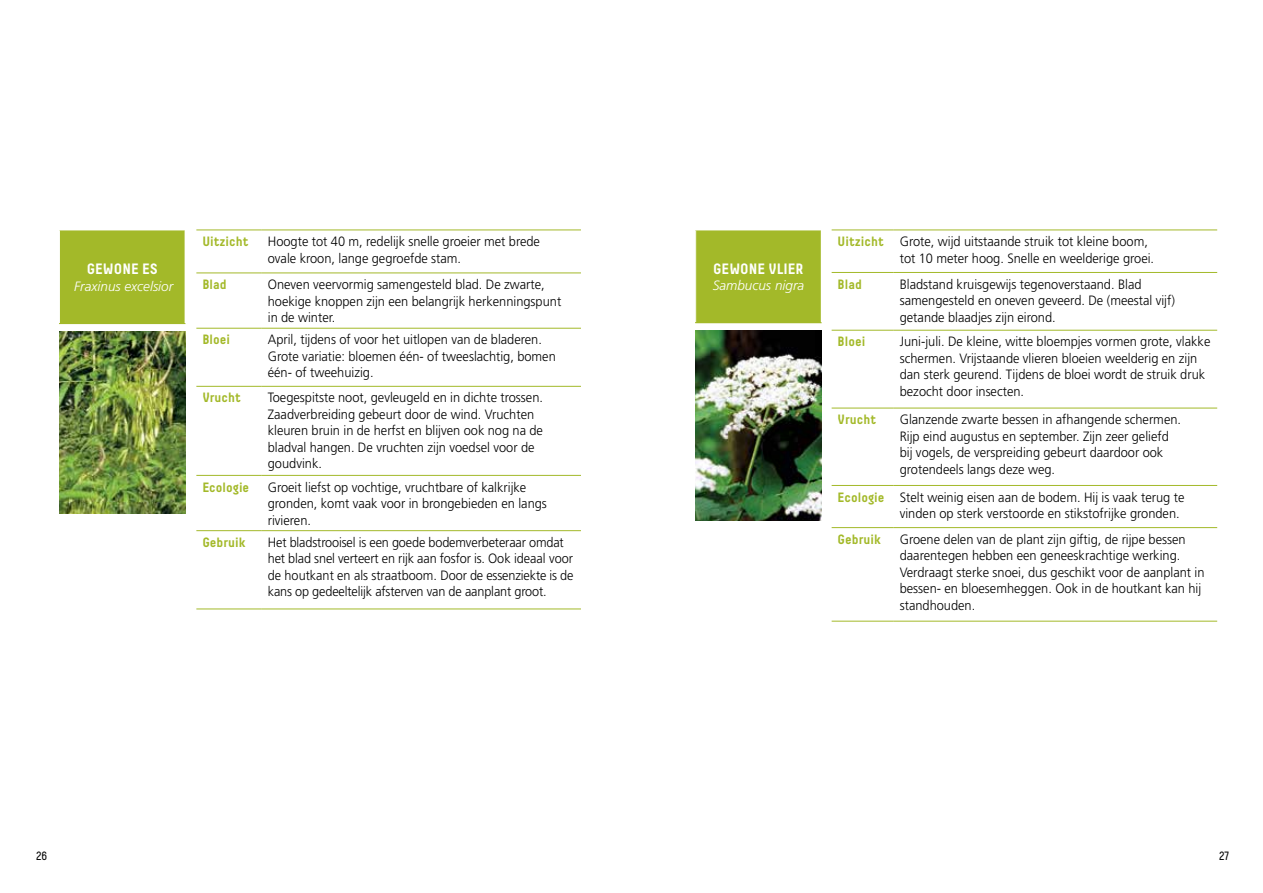
<style>
.page{position:relative;width:1263px;height:893px;background:#fff}
.page>*{position:absolute;margin:0;border:0;box-sizing:border-box;transform-origin:0 0}
.t1{font:700 15px "Decima";color:#fff}
.t2{font:300 13.5px/16.5px "Frutiger LT Pro";color:#000;scale:.95 1}
.t3{font:300 13.5px/16.5px "Frutiger LT Pro";color:#000;scale:.94 1}
.t4{font:700 13.5px "Decima";color:#a3b929}
.t5{font:italic 300 13.5px "Frutiger LT Pro";color:#fff}
.t6{font:12px "Decima";color:#000;scale:.95 1}
.s1{font-family:"Decima";font-weight:700;color:#a3b929}
</style>
<div class="page">
<hr style="left:832px;top:230px;width:62px;height:1px;background:#a3b929">
<hr style="left:894px;top:230px;width:323px;height:1px;background:#a3b929">
<hr style="left:832px;top:272px;width:62px;height:1px;background:#a3b929">
<hr style="left:894px;top:272px;width:323px;height:1px;background:#a3b929">
<hr style="left:832px;top:330px;width:62px;height:1px;background:#a3b929">
<hr style="left:894px;top:330px;width:323px;height:1px;background:#a3b929">
<hr style="left:832px;top:408px;width:62px;height:1px;background:#a3b929">
<hr style="left:894px;top:408px;width:323px;height:1px;background:#a3b929">
<hr style="left:832px;top:485px;width:62px;height:1px;background:#a3b929">
<hr style="left:894px;top:485px;width:323px;height:1px;background:#a3b929">
<hr style="left:832px;top:527px;width:62px;height:1px;background:#a3b929">
<hr style="left:894px;top:527px;width:323px;height:1px;background:#a3b929">
<hr style="left:832px;top:621px;width:62px;height:1px;background:#a3b929">
<hr style="left:894px;top:621px;width:323px;height:1px;background:#a3b929">
<img style="left:695px;top:330px;width:127px;height:190px">
<div style="left:696px;top:230px;width:125px;height:93px;background:#a3b929"></div>
<hr style="left:695px;top:230px;width:127px;height:1px;background:#fff">
<hr style="left:695px;top:322px;width:127px;height:1px;background:#a3b929">
<img style="left:59px;top:331px;width:126px;height:183px">
<hr style="left:196px;top:230px;width:66px;height:1px;background:#a3b929">
<hr style="left:262px;top:230px;width:319px;height:1px;background:#a3b929">
<hr style="left:196px;top:273px;width:66px;height:1px;background:#a3b929">
<hr style="left:262px;top:273px;width:319px;height:1px;background:#a3b929">
<hr style="left:196px;top:328px;width:66px;height:1px;background:#a3b929">
<hr style="left:262px;top:328px;width:319px;height:1px;background:#a3b929">
<hr style="left:196px;top:386px;width:66px;height:1px;background:#a3b929">
<hr style="left:262px;top:386px;width:319px;height:1px;background:#a3b929">
<hr style="left:196px;top:475px;width:66px;height:1px;background:#a3b929">
<hr style="left:262px;top:475px;width:319px;height:1px;background:#a3b929">
<hr style="left:196px;top:530px;width:66px;height:1px;background:#a3b929">
<hr style="left:262px;top:530px;width:319px;height:1px;background:#a3b929">
<hr style="left:196px;top:609px;width:66px;height:1px;background:#a3b929">
<hr style="left:262px;top:609px;width:319px;height:1px;background:#a3b929">
<div style="left:59px;top:230px;width:126px;height:94px;background:#a3b929"></div>
<hr style="left:59px;top:230px;width:126px;height:1px;background:#fff">
<hr style="left:59px;top:230px;width:1px;height:93px;background:#fff">
<p class="t1" style="left:87px;top:260px;width:73px">GEWONE ES</p>
<p class="t5" style="left:74px;top:278px;width:100px">Fraxinus excelsior</p>
<p class="t4" style="left:202px;top:233px;width:48px">Uitzicht</p>
<p class="t2" style="left:268px;top:233px;width:288px">Hoogte tot 40 m, redelijk snelle groeier met brede ovale kroon, lange gegroefde stam.</p>
<p class="t4" style="left:202px;top:276px;width:26px">Blad</p>
<p class="t2" style="left:268px;top:276px;width:310px">Oneven veervormig samengesteld blad. De zwarte, hoekige knoppen zijn een belangrijk herkenningspunt in de winter.</p>
<p class="t4" style="left:202px;top:332px;width:29px">Bloei</p>
<p class="t2" style="left:268px;top:331px;width:305px">April, tijdens of voor het uitlopen van de bladeren.<br>Grote variatie: bloemen één- of tweeslachtig, bomen één- of tweehuizig.</p>
<p class="t4" style="left:202px;top:390px;width:40px">Vrucht</p>
<p class="t2" style="left:268px;top:390px;width:291px">Toegespitste noot, gevleugeld en in dichte trossen.<br>Zaadverbreiding gebeurt door de wind. Vruchten kleuren bruin in de herfst en blijven ook nog na de bladval hangen. De vruchten zijn voedsel voor de goudvink.</p>
<p class="t4" style="left:202px;top:479px;width:48px">Ecologie</p>
<p class="t2" style="left:268px;top:479px;width:295px">Groeit liefst op vochtige, vruchtbare of kalkrijke gronden, komt vaak voor in brongebieden en langs rivieren.</p>
<p class="t4" style="left:202px;top:534px;width:45px">Gebruik</p>
<p class="t3" style="left:268px;top:534px;width:327px">Het bladstrooisel is een goede bodemverbeteraar omdat het blad snel verteert en rijk aan fosfor is. Ook ideaal voor de houtkant en als straatboom. Door de essenziekte is de kans op gedeeltelijk afsterven van de aanplant groot.</p>
<p class="t1" style="left:713px;top:260px;width:92px">GEWONE VLIER</p>
<p class="t5" style="left:713px;top:278px;width:93px">Sambucus nigra</p>
<p class="t2" style="left:900px;top:233px;width:269px;text-indent:-62px"><span class="s1">Uitzicht</span> Grote, wijd uitstaande struik tot kleine boom, tot 10 meter hoog. Snelle en weelderige groei.</p>
<p class="t4" style="left:838px;top:276px;width:26px">Blad</p>
<p class="t2" style="left:900px;top:276px;width:291px">Bladstand kruisgewijs tegenoverstaand. Blad samengesteld en oneven geveerd. De (meestal vijf) getande blaadjes zijn eirond.</p>
<p class="t4" style="left:838px;top:334px;width:29px">Bloei</p>
<p class="t2" style="left:900px;top:333px;width:328px">Juni-juli. De kleine, witte bloempjes vormen grote, vlakke schermen. Vrijstaande vlieren bloeien weelderig en zijn dan sterk geurend. Tijdens de bloei wordt de struik druk bezocht door insecten.</p>
<p class="t4" style="left:838px;top:411px;width:40px">Vrucht</p>
<p class="t2" style="left:900px;top:411px;width:298px">Glanzende zwarte bessen in afhangende schermen.<br>Rijp eind augustus en september. Zijn zeer geliefd bij vogels, de verspreiding gebeurt daardoor ook grotendeels langs deze weg.</p>
<p class="t2" style="left:900px;top:489px;width:301px;text-indent:-62px"><span class="s1">Ecologie</span> Stelt weinig eisen aan de bodem. Hij is vaak terug te vinden op sterk verstoorde en stikstofrijke gronden.</p>
<p class="t4" style="left:838px;top:531px;width:45px">Gebruik</p>
<p class="t2" style="left:900px;top:531px;width:322px">Groene delen van de plant zijn giftig, de rijpe bessen daarentegen hebben een geneeskrachtige werking.<br>Verdraagt sterke snoei, dus geschikt voor de aanplant in bessen- en bloesemheggen. Ook in de houtkant kan hij standhouden.</p>
<p class="t6" style="left:36px;top:849px;width:13px">26</p>
<p class="t6" style="left:1219px;top:849px;width:12px">27</p>
</div>
